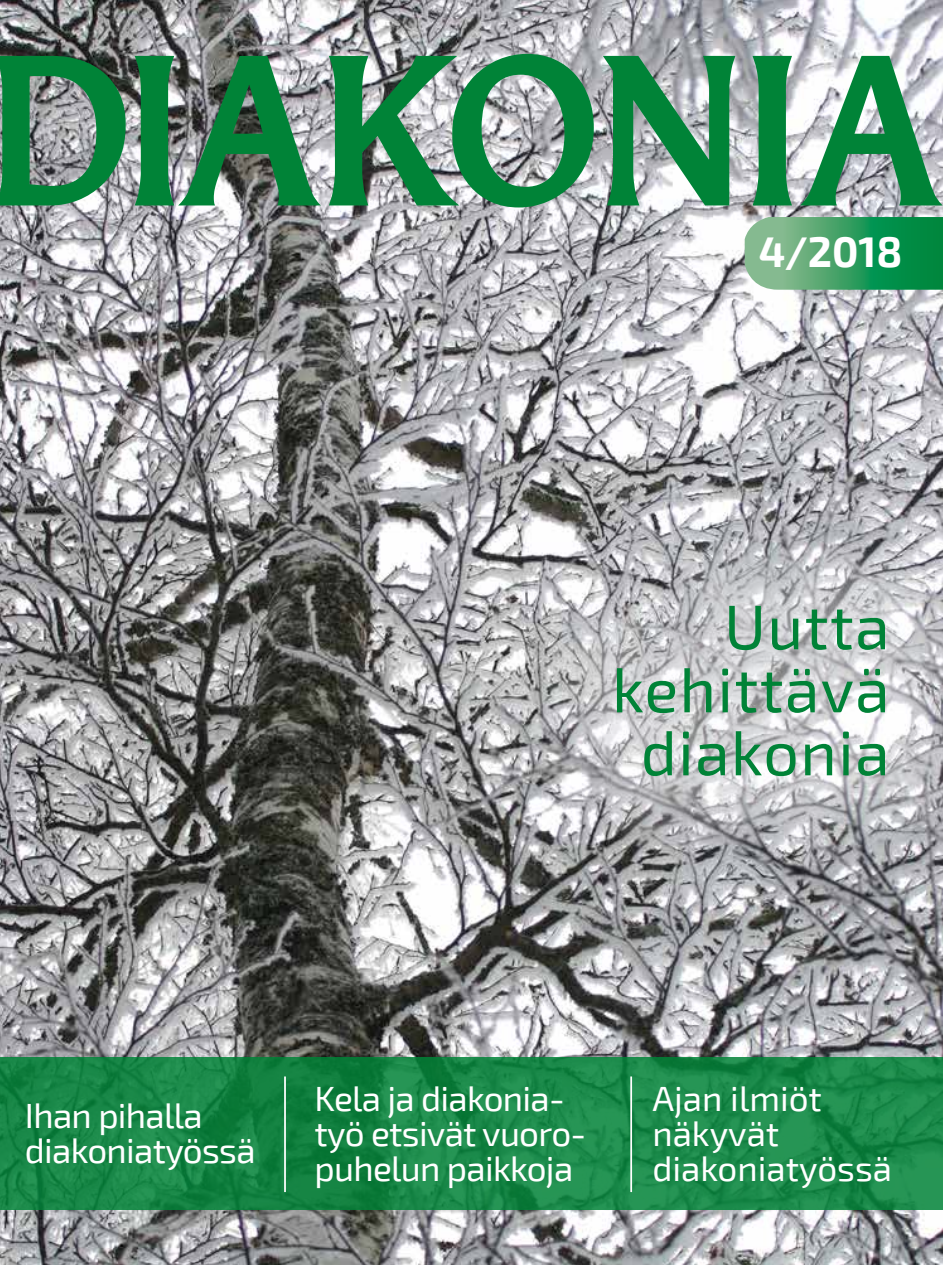
<style>
.page{position:relative;width:943px;height:1265px;background:#fff}
.page>*{position:absolute;margin:0;border:0;box-sizing:border-box;transform-origin:0 0}
.t1{font:700 202.12px "Martti Display";letter-spacing:-.02em;color:#008337}
.t2{font:63px/63px "Exo 2";letter-spacing:.02em;color:#008337;text-align:right}
.t3{font:700 42px "Exo 2";color:#fff}
.t4{font:35px/35px "Exo 2";letter-spacing:-.02em;color:#fff}
.t5{font:35px/35px "Exo 2";color:#fff}
</style>
<div class="page">
<img style="left:0;top:0;width:943px;height:1265px">
<svg style="left:0;top:1057px;width:943px;height:153px;background:#188747"></svg>
<hr style="left:284px;top:1076px;width:2px;height:116px;background:#fff">
<hr style="left:630px;top:1076px;width:2px;height:116px;background:#fff">
<svg style="left:744px;top:217px;width:199px;height:73px;background:#40a269"></svg>
<svg style="left:543px;top:531px;width:400px;height:319px;background:#c1c1c5"></svg>
<h1 class="t1" style="left:-15px;top:17px;width:960px">DIAKONIA</h1>
<p class="t3" style="left:759px;top:227px;width:145px">4/2018</p>
<h2 class="t2" style="left:612px;top:597px;width:279px">Uutta kehittävä diakonia</h2>
<p class="t4" style="left:25px;top:1099px;width:232px">Ihan pihalla diakoniatyössä</p>
<p class="t4" style="left:314px;top:1082px;width:273px">Kela ja diakonia&shy;työ etsivät vuoro&shy;puhelun paikkoja</p>
<p class="t5" style="left:652px;top:1082px;width:241px">Ajan ilmiöt näkyvät diakoniatyössä</p>
</div>
